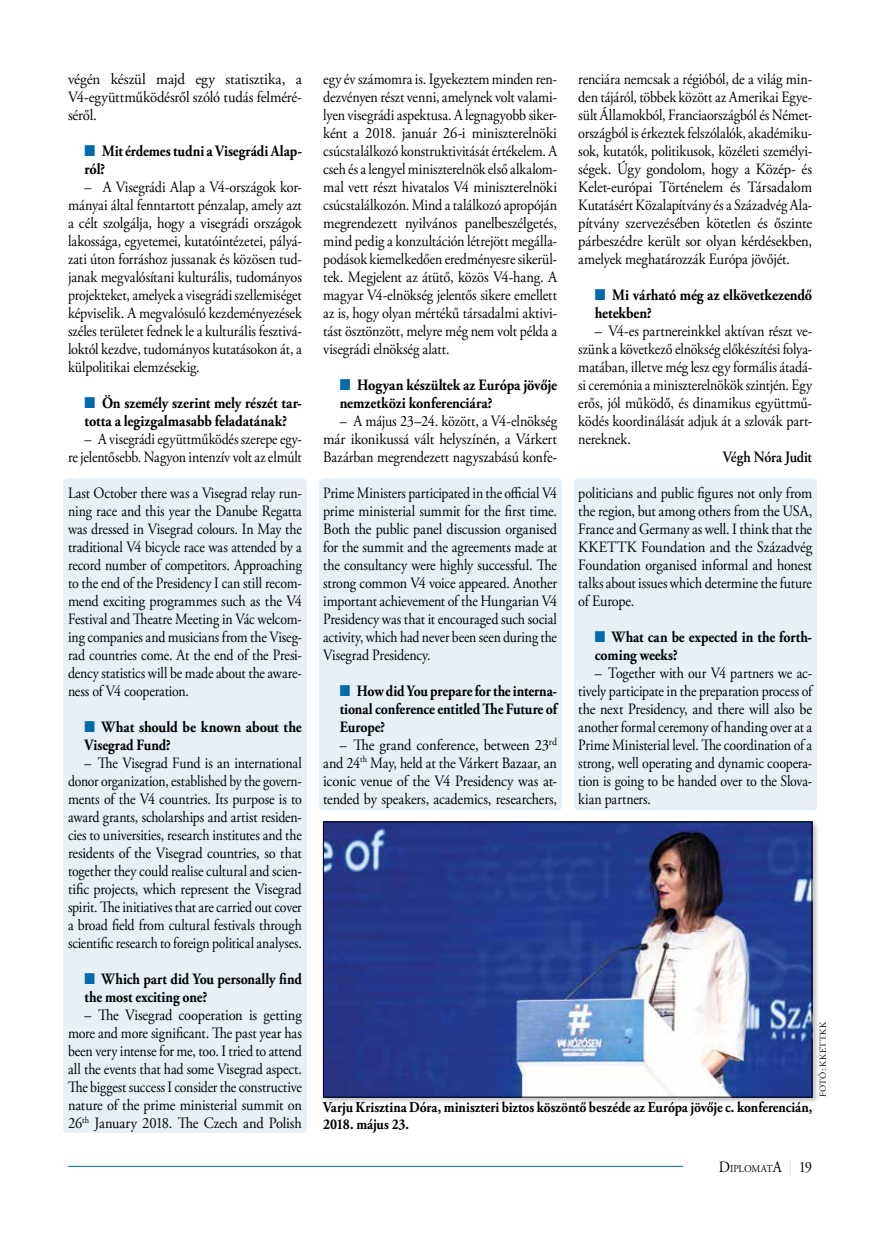
<style>
.page{position:relative;width:876px;height:1242px;background:#fff}
.page>*{position:absolute;margin:0;border:0;box-sizing:border-box;transform-origin:0 0}
.t1{font:15.75px/18px "Adobe Garamond Pro";letter-spacing:-.01em;color:#000;text-align:justify;scale:.9 1}
.t2{font:15.75px/18px "Adobe Garamond Pro";letter-spacing:-.01em;color:#000;text-align:justify;scale:.88 1}
.t3{font:15.75px/18px "Adobe Garamond Pro";letter-spacing:-.01em;color:#000;text-align:justify;scale:.89 1}
.t4{font:700 15.75px/18px "Adobe Garamond Pro";letter-spacing:-.005em;color:#000;scale:.9 1}
.t5{font:700 15.75px/18px "Adobe Garamond Pro";letter-spacing:-.005em;color:#000;scale:.88 1}
.t6{font:15.75px/18px "Adobe Garamond Pro";letter-spacing:-.01em;color:#000;text-align:justify;scale:.96 1}
.t7{font:700 15.75px/18px "Adobe Garamond Pro";letter-spacing:-.005em;color:#000;text-align:justify;scale:.87 1}
.t8{font:700 15.75px/18px "Adobe Garamond Pro";letter-spacing:-.005em;color:#000;scale:.91 1}
.t9{font:600 15.75px "Adobe Garamond Pro";letter-spacing:-.02em;color:#000;scale:.9 1}
.t10{font:700 15px/16.5px "Adobe Garamond Pro";letter-spacing:-.005em;color:#000;scale:.9 1}
.t11{font:10.5px "Adobe Garamond Pro";letter-spacing:-.005em;color:#000;scale:.92 1}
.t12{font:9px "Adobe Garamond Pro";letter-spacing:.04em;color:#000}
.s1{font-family:"Dixieland";font-weight:400;color:#006bac}
.s2{font-size:15.75px}
.s3{font-size:15.75px;color:#cfddef}
</style>
<div class="page">
<hr style="left:68px;top:1166px;width:615px;height:1px;background:#006bac">
<div style="left:68px;top:482px;width:243px;height:655px;background:#000;opacity:.25"></div>
<div style="left:63px;top:478px;width:243px;height:654px;background:#e6f0f6"></div>
<div style="left:319px;top:478px;width:243px;height:332px;background:#e6f0f6"></div>
<div style="left:574px;top:478px;width:243px;height:332px;background:#e6f0f6"></div>
<div style="left:321px;top:820px;width:499px;height:284px;background:#000;opacity:.25"></div>
<img style="left:325px;top:823px;width:485px;height:272px">
<p class="t6" style="left:68px;top:70px;width:245px">végén készül majd egy statisztika, a V4-együttműködésről szóló tudás felméré&shy;séről.</p>
<p class="t5" style="left:85px;top:142px;width:248px"><span class="s1">P</span> Mit érdemes tudni a Visegrádi Alap&shy;ról?</p>
<p class="t1" style="left:68px;top:178px;width:261px;text-indent:17px">– A Visegrádi Alap a V4-országok kor&shy;mányai által fenntartott pénzalap, amely azt a célt szolgálja, hogy a visegrádi országok lakossága, egyetemei, kutatóintézetei, pályá&shy;zati úton forráshoz jussanak és közösen tud&shy;janak megvalósítani kulturális, tudományos projekteket, amelyek a visegrádi szellemiséget képviselik. A megvalósuló kezdeményezések széles területet fednek le a kulturális fesztivá&shy;loktól kezdve, tudományos kutatásokon át, a külpolitikai elemzésekig.</p>
<p class="t4" style="left:85px;top:394px;width:243px"><span class="s1">P</span> Ön személy szerint mely részét tar&shy;totta a legizgalmasabb feladatának?</p>
<p class="t1" style="left:68px;top:430px;width:261px;text-align:right">– A visegrádi együttműködés szerepe egy-<br>re jelentősebb. Nagyon intenzív volt az elmúlt</p>
<p class="t2" style="left:68px;top:484px;width:267px">Last October there was a Visegrad relay run&shy;ning race and this year the Danube Regatta was dressed in Visegrad colours. In May the traditional V4 bicycle race was attended by a record number of competitors. Approaching to the end of the Presidency I can still recom&shy;mend exciting programmes such as the V4<br>Festival and Theatre Meeting in Vác welcom&shy;ing companies and musicians from the Viseg&shy;rad countries come. At the end of the Presi&shy;dency statistics will be made about the aware&shy;ness of V4 cooperation.</p>
<p class="t8" style="left:85px;top:718px;width:240px"><span class="s1">P</span> What should be known about the<br>Visegrad Fund?</p>
<p class="t2" style="left:68px;top:754px;width:267px;text-indent:17px">– The Visegrad Fund is an international donor organization, established by the govern&shy;ments of the V4 countries. Its purpose is to award grants, scholarships and artist residen&shy;cies to universities, research institutes and the residents of the Visegrad countries, so that together they could realise cultural and scien&shy;tific projects, which represent the Visegrad spirit. The initiatives that are carried out cover a broad field from cultural festivals through scientific research to foreign political analyses.</p>
<p class="t5" style="left:85px;top:970px;width:249px"><span class="s1">P</span> Which part did You personally find the most exciting one?</p>
<p class="t3" style="left:68px;top:1006px;width:264px;text-indent:17px">– The Visegrad cooperation is getting more and more significant. The past year has been very intense for me, too. I tried to attend all the events that had some Visegrad aspect.<br>The biggest success I consider the constructive nature of the prime ministerial summit on 26<sup>th</sup> January 2018. The Czech and Polish</p>
<p class="t3" style="left:323px;top:70px;width:264px">egy év számomra is. Igyekeztem minden ren&shy;dezvényen részt venni, amelynek volt valami&shy;lyen visegrádi aspektusa. A legnagyobb siker&shy;ként a 2018. január 26-i miniszterelnöki csúcstalálkozó konstruktivitását értékelem. A cseh és a lengyel miniszterelnök első alkalom&shy;mal vett részt hivatalos V4 miniszterelnöki csúcstalálkozón. Mind a találkozó apropóján megrendezett nyilvános panelbeszélgetés, mind pedig a konzultáción létrejött megálla&shy;podások kiemelkedően eredményesre sikerül&shy;tek. Megjelent az átütő, közös V4-hang. A magyar V4-elnökség jelentős sikere emellett az is, hogy olyan mértékű társadalmi aktivi&shy;tást ösztönzött, melyre még nem volt példa a visegrádi elnökség alatt.</p>
<p class="t4" style="left:340px;top:376px;width:243px"><span class="s1">P</span> Hogyan készültek az Európa jövője nemzetközi konferenciára?</p>
<p class="t1" style="left:323px;top:412px;width:261px;text-indent:16px">– A május 23–24. között, a V4-elnökség már ikonikussá vált helyszínén, a Várkert Bazárban megrendezett nagyszabású konfe-</p>
<p class="t2" style="left:323px;top:484px;width:267px">Prime Ministers participated in the official V4 prime ministerial summit for the first time.<br>Both the public panel discussion organised for the summit and the agreements made at the consultancy were highly successful. The strong common V4 voice appeared. Another important achievement of the Hungarian V4<br>Presidency was that it encouraged such social activity, which had never been seen during the Visegrad Presidency.</p>
<p class="t7" style="left:340px;top:682px;width:251px"><span class="s1">P</span> How did You prepare for the interna&shy;tional conference entitled The Future of Europe?</p>
<p class="t1" style="left:323px;top:736px;width:261px;text-indent:17px">– The grand conference, between 23<sup>rd </sup>and 24<sup>th</sup> May, held at the Várkert Bazaar, an iconic venue of the V4 Presidency was at&shy;tended by speakers, academics, researchers,</p>
<p class="t1" style="left:578px;top:70px;width:261px">renciára nemcsak a régióból, de a világ min&shy;den tájáról, többek között az Amerikai Egye&shy;sült Államokból, Franciaországból és Német&shy;országból is érkeztek felszólalók, akadémiku&shy;sok, kutatók, politikusok, közéleti személyi&shy;ségek. Úgy gondolom, hogy a Közép- és Kelet-európai Történelem és Társadalom Kutatásért Közalapítvány és a Századvég Ala&shy;pítvány szervezésében kötetlen és őszinte párbeszédre került sor olyan kérdésekben, amelyek meghatározzák Európa jövőjét.</p>
<p class="t4" style="left:595px;top:286px;width:243px"><span class="s1">P</span> Mi várható még az elkövetkezendő hetekben?</p>
<p class="t1" style="left:578px;top:322px;width:261px;text-indent:16px">– V4-es partnereinkkel aktívan részt ve&shy;szünk a következő elnökség előkészítési folya&shy;matában, illetve még lesz egy formális átadá&shy;si ceremónia a miniszterelnökök szintjén. Egy erős, jól működő, és dinamikus együttmű&shy;ködés koordinálását adjuk át a szlovák part&shy;nereknek.</p>
<p class="t9" style="left:723px;top:447px;width:101px">Végh Nóra Judit</p>
<p class="t1" style="left:578px;top:484px;width:262px">politicians and public figures not only from the region, but among others from the USA, France and Germany as well. I think that the KKETTK Foundation and the Századvég Foundation organised informal and honest talks about issues which determine the future of Europe.</p>
<p class="t5" style="left:595px;top:628px;width:248px"><span class="s1">P</span> What can be expected in the forth&shy;coming weeks?</p>
<p class="t2" style="left:578px;top:664px;width:267px;text-indent:17px">– Together with our V4 partners we ac&shy;tively participate in the preparation process of the next Presidency, and there will also be another formal ceremony of handing over at a Prime Ministerial level. The coordination of a strong, well operating and dynamic coopera&shy;tion is going to be handed over to the Slova&shy;kian partners.</p>
<p class="t12" style="left:817px;top:1097px;width:77px;rotate:-90deg">FOTÓ: KKETTKK</p>
<p class="t10" style="left:323px;top:1099px;width:545px">Varju Krisztina Dóra, miniszteri biztos köszöntő beszéde az Európa jövője c. konferencián,<br>2018. május 23.</p>
<p class="t11" style="left:719px;top:1162px;width:103px"><span class="s2">D</span>IPLOMAT<span class="s2">A</span> <span class="s3">|</span> <span class="s2">19</span></p>
</div>
